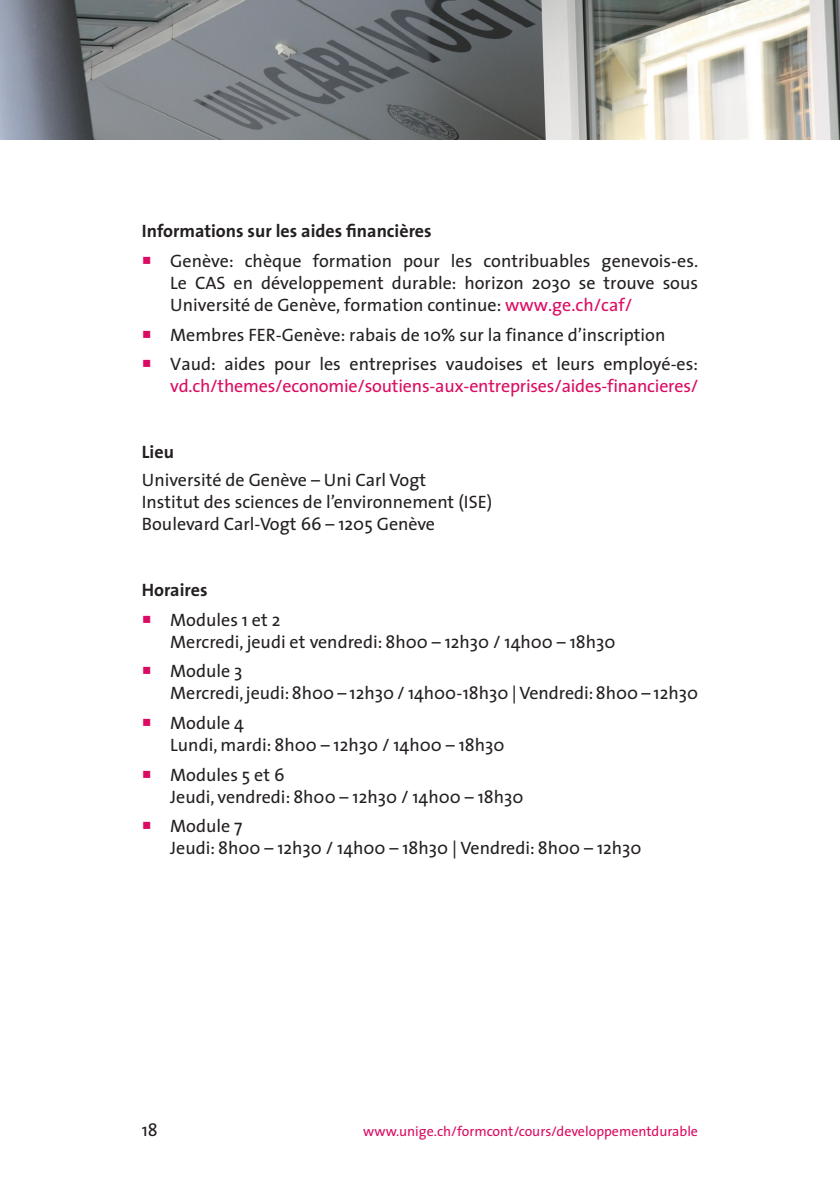
<style>
.page{position:relative;width:840px;height:1191px;background:#fff}
.page>*{position:absolute;margin:0;border:0;box-sizing:border-box;transform-origin:0 0}
.retrait5{font:18px/22px "The Sans";color:#231f20;text-align:justify}
.retrait5-2{font:18px/22px "The Sans";letter-spacing:-.01em;color:#db0a62;text-align:right}
.texte{font:18px "The Sans";color:#231f20}
.texte-2{font:700 18px "The Sans";color:#231f20}
.t1{font:14px "The Sans";color:#db0a62}
.s1{color:#db0a62}
.s2{color:#231f20}
</style>
<div class="page">
<img style="left:0;top:0;width:839px;height:140px">
<p class="texte-2" style="left:142px;top:216px;width:291px">Informations sur les aides financières</p>
<p class="retrait5" style="left:170px;top:249px;width:529px;text-indent:-28px"><span class="s1">○</span> Genève: chèque formation pour les contribuables genevois-es.<br>Le CAS en développement durable: horizon 2030 se trouve sous Université de Genève, formation continue: <span class="s1">www.ge.ch/caf/</span></p>
<p class="retrait5" style="left:142px;top:323px;width:524px"><span class="s1">○</span> Membres FER-Genève: rabais de 10% sur la finance d’inscription</p>
<p class="retrait5-2" style="left:142px;top:352px;width:557px">○ <span class="s2">Vaud: aides pour les entreprises vaudoises et leurs employé-es: </span>vd.ch/themes/economie/soutiens-aux-entreprises/aides-financieres/</p>
<p class="texte-2" style="left:142px;top:437px;width:34px">Lieu</p>
<p class="texte" style="left:142px;top:465px;width:285px">Université de Genève – Uni Carl Vogt</p>
<p class="texte" style="left:142px;top:487px;width:351px">Institut des sciences de l’environnement (ISE)</p>
<p class="texte" style="left:142px;top:509px;width:294px">Boulevard Carl-Vogt 66 – 1205 Genève</p>
<p class="texte-2" style="left:142px;top:575px;width:67px">Horaires</p>
<p class="retrait5" style="left:142px;top:608px;width:140px"><span class="s1">○</span> Modules 1 et 2</p>
<p class="retrait5" style="left:170px;top:630px;width:446px">Mercredi, jeudi et vendredi: 8h00 – 12h30 / 14h00 – 18h30</p>
<p class="retrait5" style="left:142px;top:659px;width:102px"><span class="s1">○</span> Module 3</p>
<p class="retrait5" style="left:170px;top:681px;width:529px">Mercredi,jeudi:8h00 – 12h30 / 14h00-18h30 |Vendredi:8h00 – 12h30</p>
<p class="retrait5" style="left:142px;top:711px;width:104px"><span class="s1">○</span> Module 4</p>
<p class="retrait5" style="left:170px;top:733px;width:335px">Lundi, mardi: 8h00 – 12h30 / 14h00 – 18h30</p>
<p class="retrait5" style="left:142px;top:763px;width:144px"><span class="s1">○</span> Modules 5 et 6</p>
<p class="retrait5" style="left:170px;top:785px;width:354px">Jeudi, vendredi: 8h00 – 12h30 / 14h00 – 18h30</p>
<p class="retrait5" style="left:142px;top:814px;width:102px"><span class="s1">○</span> Module 7</p>
<p class="retrait5" style="left:170px;top:836px;width:472px">Jeudi: 8h00 – 12h30 / 14h00 – 18h30 | Vendredi: 8h00 – 12h30</p>
<p class="retrait5" style="left:142px;top:1118px;width:18px">18</p>
<p class="t1" style="left:363px;top:1119px;width:336px">www.unige.ch/formcont/cours/developpementdurable</p>
</div>
